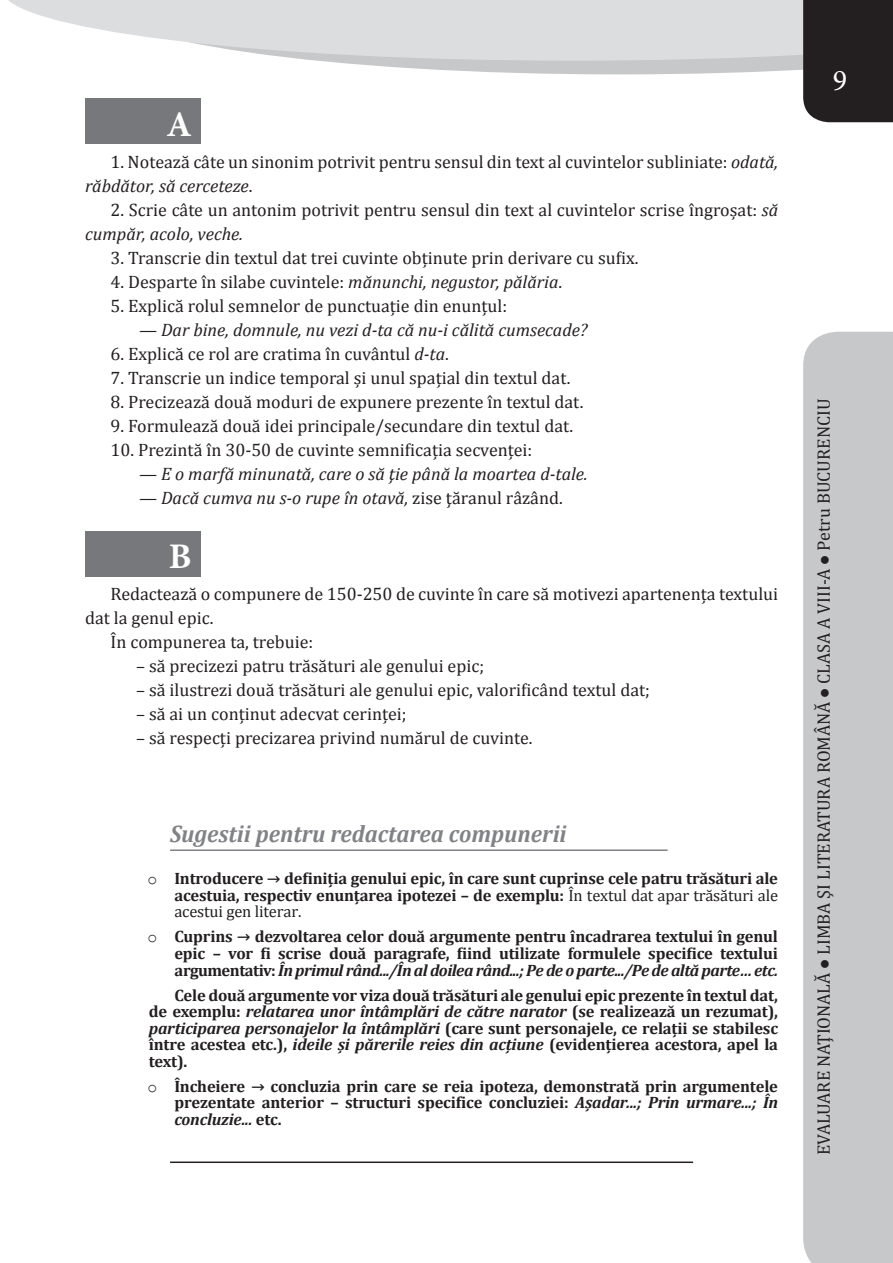
<style>
.page{position:relative;width:893px;height:1263px;background:#fff}
.page>*{position:absolute;margin:0;border:0;box-sizing:border-box;transform-origin:0 0}
.t1{font:700 36px "Minion Pro";color:#fff}
.t2{font:30px "Minion Pro";color:#fff}
.sugestii{font:italic 700 24px "Cambria";color:#808285;scale:.95 1}
.t3{font:18px/24px "Cambria";color:#231f20}
.t4{font:italic 18px "Cambria";color:#231f20}
.t5{font:700 16.5px/16.5px "Cambria";letter-spacing:-.01em;color:#231f20;text-align:justify}
.s1{font-style:italic}
.s2{font-style:normal}
.s3{font-family:"Courier New";font-weight:400}
.s4{font-weight:400}
</style>
<div class="page">
<svg style="left:323px;top:61px;width:480px;height:13px;fill:#c7c8ca"></svg>
<svg style="left:8px;top:0;width:795px;height:61px;background:#e0e1e3"></svg>
<svg style="left:803px;top:332px;width:90px;height:931px;background:#c8c9cb"></svg>
<div style="left:803px;top:0;width:90px;height:122px;background:#231f20"></div>
<hr style="left:170px;top:849px;width:498px;height:2px;background:#808285">
<hr style="left:170px;top:1161px;width:523px;height:2px;background:#231f20">
<div style="left:85px;top:99px;width:115px;height:45px;background:#76787b"></div>
<div style="left:85px;top:531px;width:115px;height:45px;background:#76787b"></div>
<p class="t1" style="left:166px;top:99px;width:27px">A</p>
<p class="t3" style="left:85px;top:150px;width:695px;text-indent:26px">1. Notează câte un sinonim potrivit pentru sensul din text al cuvintelor subliniate: <span class="s1">odată, răbdător, să cerceteze</span>.</p>
<p class="t3" style="left:85px;top:198px;width:695px;text-indent:26px">2. Scrie câte un antonim potrivit pentru sensul din text al cuvintelor scrise îngroşat: <span class="s1">să cumpăr, acolo, veche.</span></p>
<p class="t3" style="left:111px;top:246px;width:529px">3. Transcrie din textul dat trei cuvinte obţinute prin derivare cu sufix.</p>
<p class="t3" style="left:111px;top:270px;width:453px">4. Desparte în silabe cuvintele: <span class="s1">mănunchi, negustor, pălăria</span>.</p>
<p class="t3" style="left:111px;top:294px;width:398px">5. Explică rolul semnelor de punctuaţie din enunţul:</p>
<p class="t4" style="left:139px;top:317px;width:450px">— Dar bine, domnule, nu vezi d-ta că nu-i călită cumsecade?</p>
<p class="t3" style="left:111px;top:342px;width:340px">6. Explică ce rol are cratima în cuvântul <span class="s1">d-ta</span>.</p>
<p class="t3" style="left:111px;top:366px;width:461px">7. Transcrie un indice temporal şi unul spaţial din textul dat.</p>
<p class="t3" style="left:111px;top:390px;width:474px">8. Precizează două moduri de expunere prezente în textul dat.</p>
<p class="t3" style="left:111px;top:414px;width:464px">9. Formulează două idei principale/secundare din textul dat.</p>
<p class="t3" style="left:111px;top:438px;width:423px">10. Prezintă în 30-50 de cuvinte semnificaţia secvenţei:</p>
<p class="t4" style="left:139px;top:461px;width:450px">— E o marfă minunată, care o să ţie până la moartea d-tale.</p>
<p class="t4" style="left:139px;top:485px;width:425px">— Dacă cumva nu s-o rupe în otavă, <span class="s2">zise ţăranul râzând.</span></p>
<p class="t1" style="left:169px;top:531px;width:24px">B</p>
<p class="t3" style="left:85px;top:582px;width:695px;text-indent:26px">Redactează o compunere de 150-250 de cuvinte în care să motivezi apartenenţa textului dat la genul epic.</p>
<p class="t3" style="left:111px;top:630px;width:204px">În compunerea ta, trebuie:</p>
<p class="t3" style="left:136px;top:654px;width:350px">– să precizezi patru trăsături ale genului epic;</p>
<p class="t3" style="left:136px;top:678px;width:515px">– să ilustrezi două trăsături ale genului epic, valorificând textul dat;</p>
<p class="t3" style="left:136px;top:702px;width:272px">– să ai un conţinut adecvat cerinţei;</p>
<p class="t3" style="left:136px;top:726px;width:398px">– să respecţi precizarea privind numărul de cuvinte.</p>
<p class="sugestii" style="left:170px;top:817px;width:419px">Sugestii pentru redactarea compunerii</p>
<p class="t5" style="left:174px;top:870px;width:605px;text-indent:-27px"><span class="s3">o</span> Introducere → definiţia genului epic, în care sunt cuprinse cele patru trăsături ale acestuia, respectiv enunţarea ipotezei – de exemplu: <span class="s4">În textul dat apar trăsături ale acestui gen literar.</span></p>
<p class="t5" style="left:174px;top:928px;width:605px;text-indent:-27px"><span class="s3">o</span> Cuprins → dezvoltarea celor două argumente pentru încadrarea textului în genul epic – vor fi scrise două paragrafe, fiind utilizate formulele specifice textului argumentativ: <span class="s1">În primul rând.../În al doilea rând...; Pe de o parte.../Pe de altă parte… etc.</span></p>
<p class="t5" style="left:149px;top:986px;width:631px;text-indent:26px">Cele două argumente vor viza două trăsături ale genului epic prezente în textul dat, de exemplu: <span class="s1">relatarea unor întâmplări de către narator</span> (se realizează un rezumat), <span class="s1">participarea personajelor la întâmplări</span> (care sunt personajele, ce relaţii se stabilesc între acestea etc.), <span class="s1">ideile şi părerile reies din acţiune</span> (evidenţierea acestora, apel la text).</p>
<p class="t5" style="left:174px;top:1077px;width:605px;text-indent:-27px"><span class="s3">o</span> Încheiere → concluzia prin care se reia ipoteza, demonstrată prin argumentele prezentate anterior – structuri specifice concluziei: <span class="s1">Aşadar...; Prin urmare...; În concluzie...</span> etc.</p>
<h2 class="t2" style="left:833px;top:60px;width:16px">9</h2>
<p class="t3" style="left:811px;top:1155px;width:758px;rotate:-90deg">EVALUARE NAŢIONALĂ ● LIMBA ŞI LITERATURA ROMÂNĂ ● CLASA A VIII-A ● Petru BUCURENCIU</p>
</div>
